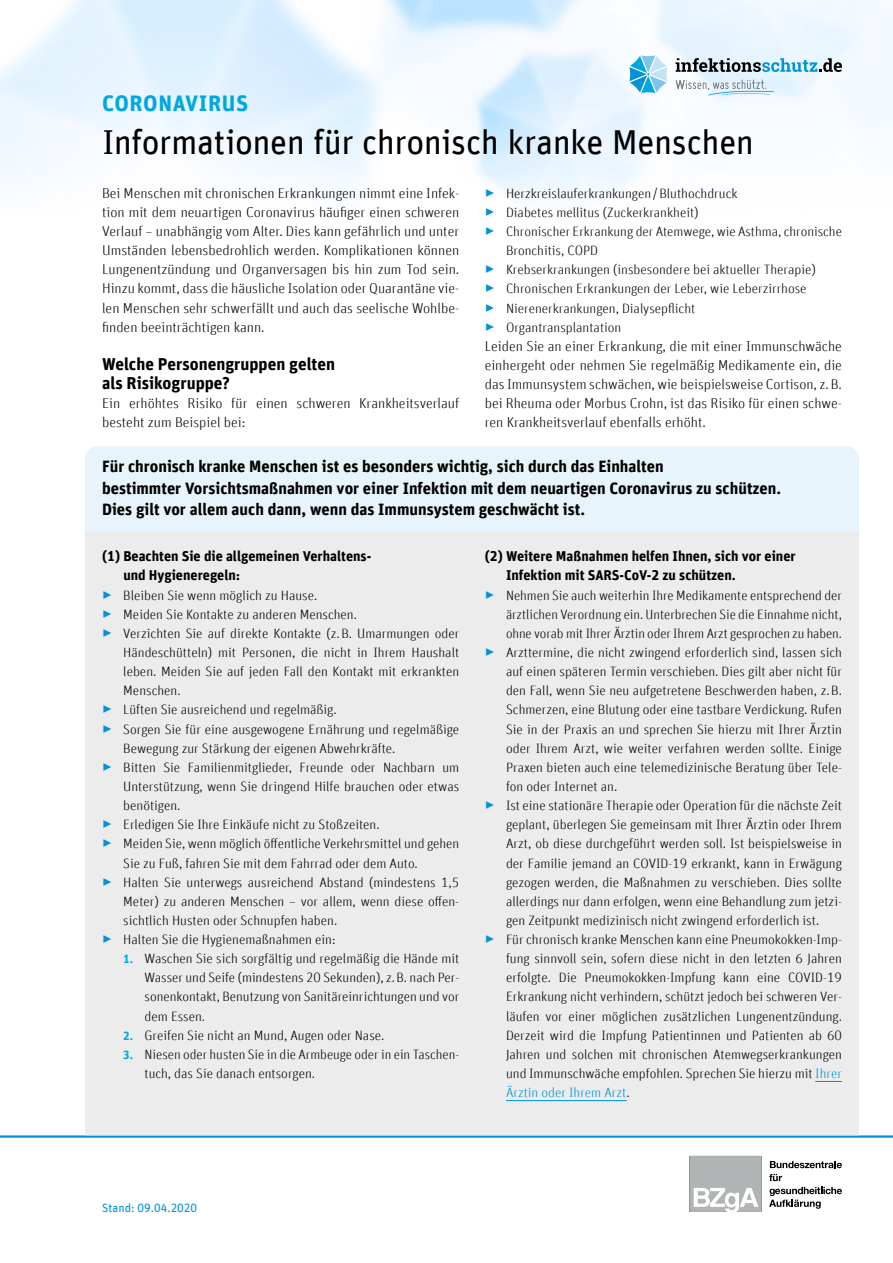
<style>
.page{position:relative;width:893px;height:1263px;background:#fff}
.page>*{position:absolute;margin:0;border:0;box-sizing:border-box;transform-origin:0 0}
.p-titel{font:34.5px "Unit Offc Pro";letter-spacing:-.015em;color:#000}
.p-titel-sub{font:700 22.5px "Unit Offc Pro";letter-spacing:.025em;color:#00a8de}
.t1{font:700 17.25px/19.2px "Unit Offc Pro";color:#000}
.h-box{font:700 16.5px/21.3px "Unit Offc Pro";color:#000}
.t2{font:300 14.25px/19.2px "Unit Offc Pro";color:#000;text-align:justify}
.p-frage-kasten{font:700 14.25px/19.2px "Unit Offc Pro";color:#000}
.Liste-2-aufzaehlung{font:300 13.5px/19.2px "Unit Offc Pro";color:#000;text-align:justify}
.t3{font:12px "Unit Offc Pro";color:#0093d5}
.s1{font-size:18.75px;color:#0093d5}
.s2{font-weight:700;font-size:12px;color:#00a8de}
.s3{color:#0093d5}
</style>
<div class="page">
<hr style="left:0;top:1135px;width:893px;height:3px;background:#0093d5">
<svg style="left:770px;top:1161px;width:72px;height:7px"></svg>
<svg style="left:769px;top:1174px;width:13px;height:7px"></svg>
<svg style="left:769px;top:1187px;width:73px;height:22px"></svg>
<div style="left:689px;top:1156px;width:72px;height:56px;background:#b1b4b4"></div>
<svg style="left:694px;top:1188px;width:64px;height:24px"></svg>
<svg style="left:675px;top:58px;width:167px;height:14px;background:#8aa5b3"></svg>
<svg style="left:676px;top:80px;width:98px;height:15px"></svg>
<svg style="left:629px;top:55px;width:38px;height:38px"></svg>
<div style="left:85px;top:531px;width:774px;height:604px;background:#ececec"></div>
<div style="left:85px;top:446px;width:774px;height:85px;background:#e7f4fb"></div>
<svg style="left:815px;top:1081px;width:27px;height:1px"></svg>
<hr style="left:506px;top:1100px;width:120px;height:1px;background:#0093d5">
<p class="p-titel-sub" style="left:102px;top:87px;width:148px">CORONAVIRUS</p>
<h1 class="p-titel" style="left:102px;top:118px;width:653px">Informationen für chronisch kranke Menschen</h1>
<p class="Liste-2-aufzaehlung" style="left:485px;top:183px;width:254px"><span class="s1">▸</span> Herzkreislauferkrankungen/Bluthochdruck</p>
<p class="Liste-2-aufzaehlung" style="left:485px;top:202px;width:215px"><span class="s1">▸</span> Diabetes mellitus (Zuckerkrankheit)</p>
<p class="Liste-2-aufzaehlung" style="left:506px;top:221px;width:337px;text-indent:-21px"><span class="s1">▸</span> Chronischer Erkrankung der Atemwege, wie Asthma, chronische<br>Bronchitis, COPD</p>
<p class="Liste-2-aufzaehlung" style="left:485px;top:260px;width:333px"><span class="s1">▸</span> Krebserkrankungen (insbesondere bei aktueller Therapie)</p>
<p class="Liste-2-aufzaehlung" style="left:485px;top:279px;width:323px"><span class="s1">▸</span> Chronischen Erkrankungen der Leber, wie Leberzirrhose</p>
<p class="Liste-2-aufzaehlung" style="left:485px;top:298px;width:212px"><span class="s1">▸</span> Nierenerkrankungen, Dialysepflicht</p>
<p class="Liste-2-aufzaehlung" style="left:485px;top:317px;width:138px"><span class="s1">▸</span> Organtransplantation</p>
<p class="t2" style="left:485px;top:336px;width:359px">Leiden Sie an einer Erkrankung, die mit einer Immunschwäche einhergeht oder nehmen Sie regelmäßig Medikamente ein, die das Immunsystem schwächen, wie beispielsweise Cortison, z.B. bei Rheuma oder Morbus Crohn, ist das Risiko für einen schwe&shy;ren Krankheitsverlauf ebenfalls erhöht.</p>
<p class="t2" style="left:102px;top:183px;width:359px">Bei Menschen mit chronischen Erkrankungen nimmt eine Infek&shy;tion mit dem neuartigen Coronavirus häufiger einen schweren Verlauf – unabhängig vom Alter. Dies kann gefährlich und unter Umständen lebensbedrohlich werden. Komplikationen können Lungenentzündung und Organversagen bis hin zum Tod sein.<br>Hinzu kommt, dass die häusliche Isolation oder Quarantäne vie&shy;len Menschen sehr schwerfällt und auch das seelische Wohlbe&shy;finden beeinträchtigen kann.</p>
<h1 class="t1" style="left:102px;top:353px;width:235px">Welche Personengruppen gelten als Risikogruppe?</h1>
<p class="t2" style="left:102px;top:393px;width:359px">Ein erhöhtes Risiko für einen schweren Krankheitsverlauf besteht zum Beispiel bei:</p>
<p class="h-box" style="left:102px;top:455px;width:681px">Für chronisch kranke Menschen ist es besonders wichtig, sich durch das Einhalten<br>bestimmter Vorsichtsmaßnahmen vor einer Infektion mit dem neuartigen Coronavirus zu schützen.<br>Dies gilt vor allem auch dann, wenn das Immunsystem geschwächt ist.</p>
<p class="p-frage-kasten" style="left:123px;top:546px;width:249px;text-indent:-21px">(1) Beachten Sie die allgemeinen Verhaltens&shy;und Hygieneregeln:</p>
<p class="Liste-2-aufzaehlung" style="left:102px;top:585px;width:217px"><span class="s1">▸</span> Bleiben Sie wenn möglich zu Hause.</p>
<p class="Liste-2-aufzaehlung" style="left:102px;top:604px;width:256px"><span class="s1">▸</span> Meiden Sie Kontakte zu anderen Menschen.</p>
<p class="Liste-2-aufzaehlung" style="left:123px;top:623px;width:337px;text-indent:-21px"><span class="s1">▸</span> Verzichten Sie auf direkte Kontakte (z.B. Umarmungen oder Händeschütteln) mit Personen, die nicht in Ihrem Haushalt leben. Meiden Sie auf jeden Fall den Kontakt mit erkrankten Menschen.</p>
<p class="Liste-2-aufzaehlung" style="left:102px;top:700px;width:236px"><span class="s1">▸</span> Lüften Sie ausreichend und regelmäßig.</p>
<p class="Liste-2-aufzaehlung" style="left:123px;top:719px;width:337px;text-indent:-21px"><span class="s1">▸</span> Sorgen Sie für eine ausgewogene Ernährung und regelmäßige<br>Bewegung zur Stärkung der eigenen Abwehrkräfte.</p>
<p class="Liste-2-aufzaehlung" style="left:123px;top:757px;width:337px;text-indent:-21px"><span class="s1">▸</span> Bitten Sie Familienmitglieder, Freunde oder Nachbarn um Unterstützung, wenn Sie dringend Hilfe brauchen oder etwas benötigen.</p>
<p class="Liste-2-aufzaehlung" style="left:102px;top:815px;width:279px"><span class="s1">▸</span> Erledigen Sie Ihre Einkäufe nicht zu Stoßzeiten.</p>
<p class="Liste-2-aufzaehlung" style="left:123px;top:834px;width:337px;text-indent:-21px"><span class="s1">▸</span> Meiden Sie, wenn möglich öffentliche Verkehrsmittel und gehen<br>Sie zu Fuß, fahren Sie mit dem Fahrrad oder dem Auto.</p>
<p class="Liste-2-aufzaehlung" style="left:123px;top:872px;width:337px;text-indent:-21px"><span class="s1">▸</span> Halten Sie unterwegs ausreichend Abstand (mindestens 1,5<br>Meter) zu anderen Menschen – vor allem, wenn diese offen&shy;sichtlich Husten oder Schnupfen haben.</p>
<p class="Liste-2-aufzaehlung" style="left:102px;top:929px;width:235px"><span class="s1">▸</span> Halten Sie die Hygienemaßnahmen ein:</p>
<p class="Liste-2-aufzaehlung" style="left:145px;top:948px;width:316px;text-indent:-21px"><span class="s2">1.</span> Waschen Sie sich sorgfältig und regelmäßig die Hände mit Wasser und Seife (mindestens 20 Sekunden), z.B. nach Per&shy;sonenkontakt, Benutzung von Sanitäreinrichtungen und vor dem Essen.</p>
<p class="Liste-2-aufzaehlung" style="left:123px;top:1025px;width:263px"><span class="s2">2.</span> Greifen Sie nicht an Mund, Augen oder Nase.</p>
<p class="Liste-2-aufzaehlung" style="left:145px;top:1044px;width:316px;text-indent:-21px"><span class="s2">3.</span> Niesen oder husten Sie in die Armbeuge oder in ein Taschen&shy;tuch, das Sie danach entsorgen.</p>
<p class="p-frage-kasten" style="left:506px;top:546px;width:291px;text-indent:-21px">(2) Weitere Maßnahmen helfen Ihnen, sich vor einer<br>Infektion mit SARS-CoV-2 zu schützen.</p>
<p class="Liste-2-aufzaehlung" style="left:506px;top:585px;width:337px;text-indent:-21px"><span class="s1">▸</span> Nehmen Sie auch weiterhin Ihre Medikamente entsprechend der ärztlichen Verordnung ein. Unterbrechen Sie die Einnahme nicht, ohne vorab mit Ihrer Ärztin oder Ihrem Arzt gesprochen zu haben.</p>
<p class="Liste-2-aufzaehlung" style="left:506px;top:642px;width:337px;text-indent:-21px"><span class="s1">▸</span> Arzttermine, die nicht zwingend erforderlich sind, lassen sich auf einen späteren Termin verschieben. Dies gilt aber nicht für den Fall, wenn Sie neu aufgetretene Beschwerden haben, z.B.<br>Schmerzen, eine Blutung oder eine tastbare Verdickung. Rufen Sie in der Praxis an und sprechen Sie hierzu mit Ihrer Ärztin oder Ihrem Arzt, wie weiter verfahren werden sollte. Einige Praxen bieten auch eine telemedizinische Beratung über Tele&shy;fon oder Internet an.</p>
<p class="Liste-2-aufzaehlung" style="left:506px;top:795px;width:337px;text-indent:-21px"><span class="s1">▸</span> Ist eine stationäre Therapie oder Operation für die nächste Zeit geplant, überlegen Sie gemeinsam mit Ihrer Ärztin oder Ihrem Arzt, ob diese durchgeführt werden soll. Ist beispielsweise in der Familie jemand an COVID-19 erkrankt, kann in Erwägung gezogen werden, die Maßnahmen zu verschieben. Dies sollte allerdings nur dann erfolgen, wenn eine Behandlung zum jetzi&shy;gen Zeitpunkt medizinisch nicht zwingend erforderlich ist.</p>
<p class="Liste-2-aufzaehlung" style="left:506px;top:929px;width:337px;text-indent:-21px"><span class="s1">▸</span> Für chronisch kranke Menschen kann eine Pneumokokken-Imp&shy;fung sinnvoll sein, sofern diese nicht in den letzten 6 Jahren erfolgte. Die Pneumokokken-Impfung kann eine COVID-19<br>Erkrankung nicht verhindern, schützt jedoch bei schweren Ver&shy;läufen vor einer möglichen zusätzlichen Lungenentzündung.<br>Derzeit wird die Impfung Patientinnen und Patienten ab 60<br>Jahren und solchen mit chronischen Atemwegserkrankungen und Immunschwäche empfohlen. Sprechen Sie hierzu mit <span class="s3">Ihrer Ärztin oder Ihrem Arzt</span>.</p>
<p class="t3" style="left:102px;top:1199px;width:97px">Stand: 09.04.2020</p>
</div>
